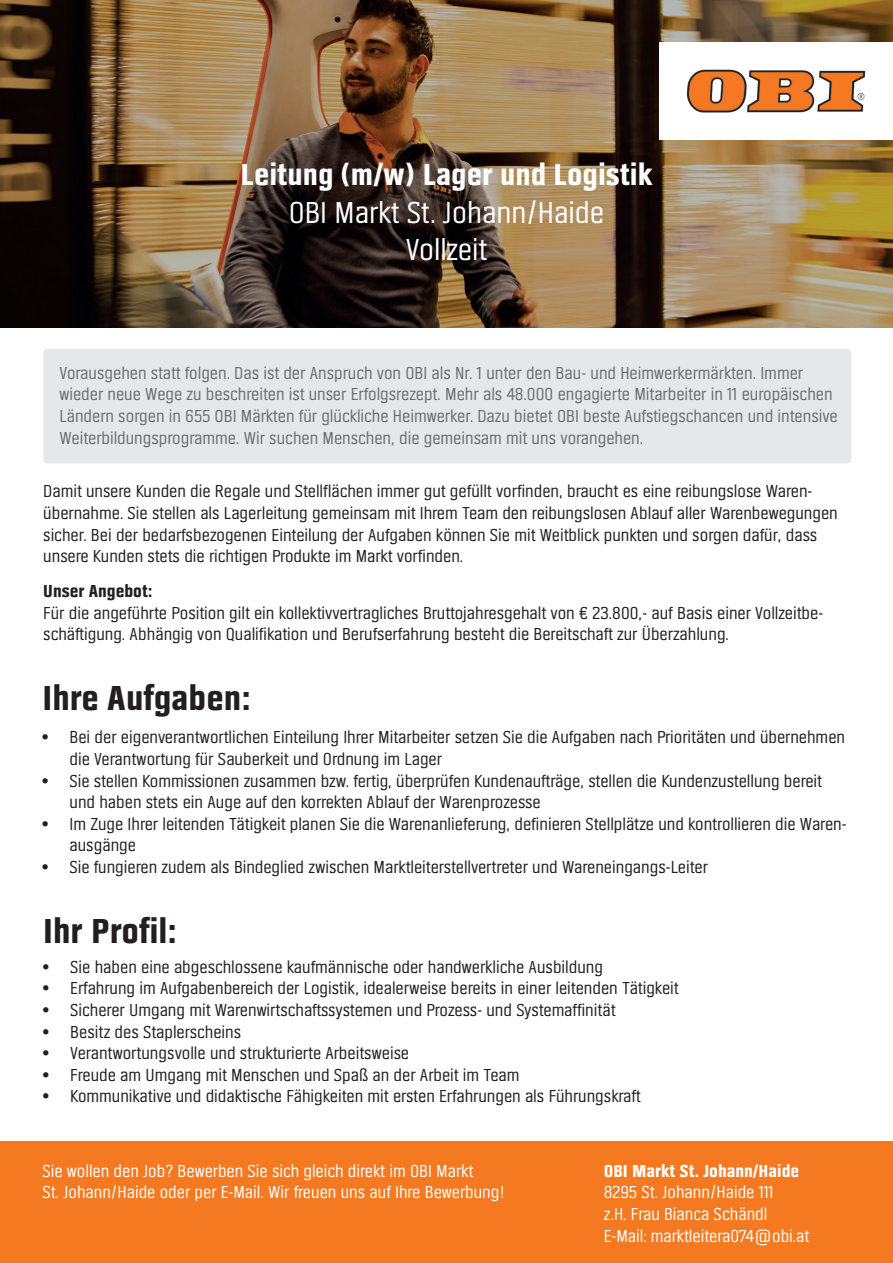
<style>
.page{position:relative;width:893px;height:1263px;background:#fff}
.page>*{position:absolute;margin:0;border:0;box-sizing:border-box;transform-origin:0 0}
.t1{font:700 36px "Obi Sans ML";color:#231f20}
.t2{font:31.5px/37.8px "Obi Sans ML";color:#fff;text-align:center}
.t3{font:700 31.5px "Obi Sans ML";color:#fff}
.t4{font:18px/21.6px "Obi Sans ML";color:#231f20}
.t5{font:18px/21.6px "Obi Sans ML";color:#6c6d70}
.t6{font:18px/21.6px "Obi Sans ML";color:#fff}
.t7{font:700 18px "Obi Sans ML";color:#fff}
.t8{font:700 18px "Obi Sans ML";color:#231f20}
</style>
<div class="page">
<div style="left:0;top:1142px;width:893px;height:121px;background:#f47921"></div>
<img style="left:0;top:0;width:893px;height:327px">
<img style="left:659px;top:43px;width:234px;height:97px">
<div style="left:43px;top:349px;width:808px;height:114px;background:#e6e7e9;border-radius:4px"></div>
<h2 class="t3" style="left:241px;top:156px;width:413px">Leitung (m/w) Lager und Logistik</h2>
<h2 class="t2" style="left:289px;top:194px;width:317px">OBI Markt St. Johann/Haide<br>Vollzeit</h2>
<p class="t5" style="left:59px;top:362px;width:780px">Vorausgehen statt folgen. Das ist der Anspruch von OBI als Nr. 1 unter den Bau- und Heimwerkermärkten. Immer wieder neue Wege zu beschreiten ist unser Erfolgsrezept. Mehr als 48.000 engagierte Mitarbeiter in 11 europäischen Ländern sorgen in 655 OBI Märkten für glückliche Heimwerker. Dazu bietet OBI beste Aufstiegschancen und intensive Weiterbildungsprogramme. Wir suchen Menschen, die gemeinsam mit uns vorangehen.</p>
<p class="t4" style="left:43px;top:481px;width:796px">Damit unsere Kunden die Regale und Stellflächen immer gut gefüllt vorfinden, braucht es eine reibungslose Waren&shy;übernahme. Sie stellen als Lagerleitung gemeinsam mit Ihrem Team den reibungslosen Ablauf aller Warenbewegungen sicher. Bei der bedarfsbezogenen Einteilung der Aufgaben können Sie mit Weitblick punkten und sorgen dafür, dass unsere Kunden stets die richtigen Produkte im Markt vorfinden.</p>
<p class="t8" style="left:43px;top:580px;width:111px">Unser Angebot:</p>
<p class="t4" style="left:43px;top:602px;width:781px">Für die angeführte Position gilt ein kollektivvertragliches Bruttojahresgehalt von € 23.800,- auf Basis einer Vollzeitbe&shy;schäftigung. Abhängig von Qualifikation und Berufserfahrung besteht die Bereitschaft zur Überzahlung.</p>
<h1 class="t1" style="left:43px;top:677px;width:209px">Ihre Aufgaben:</h1>
<p class="t4" style="left:70px;top:727px;width:777px;text-indent:-27px">• Bei der eigenverantwortlichen Einteilung Ihrer Mitarbeiter setzen Sie die Aufgaben nach Prioritäten und übernehmen die Verantwortung für Sauberkeit und Ordnung im Lager</p>
<p class="t4" style="left:70px;top:770px;width:754px;text-indent:-27px">• Sie stellen Kommissionen zusammen bzw. fertig, überprüfen Kundenaufträge, stellen die Kundenzustellung bereit und haben stets ein Auge auf den korrekten Ablauf der Warenprozesse</p>
<p class="t4" style="left:70px;top:813px;width:779px;text-indent:-27px">• Im Zuge Ihrer leitenden Tätigkeit planen Sie die Warenanlieferung, definieren Stellplätze und kontrollieren die Waren&shy;ausgänge</p>
<p class="t4" style="left:43px;top:857px;width:667px">• Sie fungieren zudem als Bindeglied zwischen Marktleiterstellvertreter und Wareneingangs-Leiter</p>
<h1 class="t1" style="left:43px;top:910px;width:135px">Ihr Profil:</h1>
<p class="t4" style="left:43px;top:956px;width:561px">• Sie haben eine abgeschlossene kaufmännische oder handwerkliche Ausbildung</p>
<p class="t4" style="left:43px;top:978px;width:637px">• Erfahrung im Aufgabenbereich der Logistik, idealerweise bereits in einer leitenden Tätigkeit</p>
<p class="t4" style="left:43px;top:1000px;width:574px">• Sicherer Umgang mit Warenwirtschaftssystemen und Prozess- und Systemaffinität</p>
<p class="t4" style="left:43px;top:1021px;width:199px">• Besitz des Staplerscheins</p>
<p class="t4" style="left:43px;top:1043px;width:367px">• Verantwortungsvolle und strukturierte Arbeitsweise</p>
<p class="t4" style="left:43px;top:1064px;width:478px">• Freude am Umgang mit Menschen und Spaß an der Arbeit im Team</p>
<p class="t4" style="left:43px;top:1086px;width:599px">• Kommunikative und didaktische Fähigkeiten mit ersten Erfahrungen als Führungskraft</p>
<p class="t6" style="left:43px;top:1160px;width:463px">Sie wollen den Job? Bewerben Sie sich gleich direkt im OBI Markt<br>St. Johann/Haide oder per E-Mail. Wir freuen uns auf Ihre Bewerbung!</p>
<p class="t7" style="left:604px;top:1160px;width:197px">OBI Markt St. Johann/Haide</p>
<p class="t6" style="left:604px;top:1182px;width:207px">8295 St. Johann/Haide 111<br>z.H. Frau Bianca Schändl<br>E-Mail: marktleitera074@obi.at</p>
</div>
